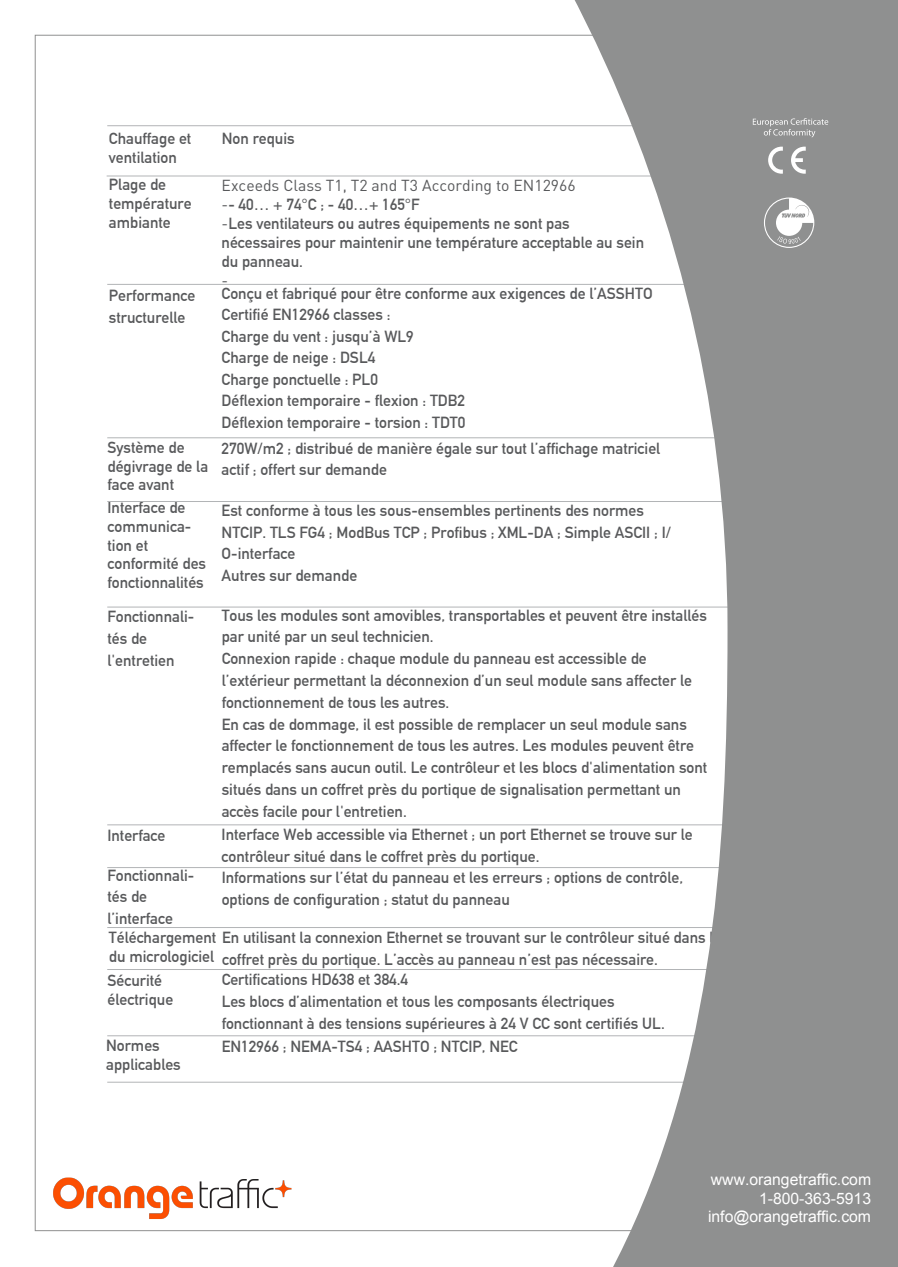
<style>
.page{position:relative;width:898px;height:1267px;background:#fff}
.page>*{position:absolute;margin:0;border:0;box-sizing:border-box;transform-origin:0 0}
.t1{font:700 15.75px/21.8px "DIN Alternate";color:#58595b}
.t2{font:15.75px/18.9px "Arial";color:#fff;text-align:right}
.t3{font:15.75px "DIN Cyr";color:#58595b}
.s1{font-family:"DIN Cyr";font-weight:400}
</style>
<div class="page">
<hr style="left:107px;top:125px;width:681px;height:1px;background:#b2b4b6">
<hr style="left:107px;top:284px;width:681px;height:1px;background:#b2b4b6">
<hr style="left:107px;top:437px;width:681px;height:1px;background:#b2b4b6">
<hr style="left:107px;top:501px;width:681px;height:1px;background:#b2b4b6">
<hr style="left:107px;top:606px;width:681px;height:1px;background:#b2b4b6">
<hr style="left:107px;top:824px;width:681px;height:1px;background:#b2b4b6">
<hr style="left:107px;top:867px;width:681px;height:1px;background:#b2b4b6">
<hr style="left:107px;top:927px;width:681px;height:1px;background:#b2b4b6">
<hr style="left:107px;top:969px;width:681px;height:1px;background:#b2b4b6">
<hr style="left:107px;top:1035px;width:681px;height:1px;background:#b2b4b6">
<hr style="left:107px;top:1081px;width:681px;height:1px;background:#b2b4b6">
<hr style="left:107px;top:176px;width:680px;height:1px;background:#b2b4b6">
<svg style="left:568px;top:0;width:330px;height:1266px;fill:#8f9090"></svg>
<svg style="left:768px;top:147px;width:15px;height:27px"></svg>
<svg style="left:791px;top:147px;width:15px;height:27px"></svg>
<svg style="left:753px;top:118px;width:75px;height:19px"></svg>
<svg style="left:764px;top:197px;width:50px;height:51px"></svg>
<img style="left:53px;top:1177px;width:239px;height:42px">
<p class="t1" style="left:109px;top:128px;width:84px;line-height:18.9px">Chauffage et ventilation</p>
<p class="t1" style="left:222px;top:127px;width:74px">Non requis</p>
<p class="t1" style="left:109px;top:174px;width:84px;line-height:18.9px">Plage de température ambiante</p>
<p class="t1" style="left:109px;top:284px;width:88px">Performance structurelle</p>
<p class="t1" style="left:108px;top:436px;width:102px;line-height:18.9px">Système de dégivrage de la face avant</p>
<p class="t1" style="left:108px;top:496px;width:100px;line-height:18.9px">Interface de communica&shy;tion et conformité des fonctionnalités</p>
<p class="t1" style="left:107px;top:605px;width:88px">Fonctionnali&shy;tés de l'entretien</p>
<p class="t1" style="left:107px;top:823px;width:60px">Interface</p>
<p class="t1" style="left:107px;top:863px;width:88px">Fonctionnali&shy;tés de l’interface</p>
<p class="t3" style="left:222px;top:175px;width:355px">Exceeds Class T1, T2 and T3 According to EN12966</p>
<p class="t1" style="left:222px;top:194px;width:424px;line-height:18.9px"><span class="s1">-</span>- 40… + 74°C ; - 40…+ 165°F<br><span class="s1">-</span>Les ventilateurs ou autres équipements ne sont pas nécessaires pour maintenir une température acceptable au sein du panneau.</p>
<p class="t3" style="left:222px;top:269px;width:8px">-</p>
<p class="t1" style="left:222px;top:281px;width:432px">Conçu et fabriqué pour être conforme aux exigences de l’ASSHTO Certifié EN12966 classes :<br>Charge du vent : jusqu’à WL9<br>Charge de neige : DSL4<br>Charge ponctuelle : PL0<br>Déflexion temporaire - flexion : TDB2<br>Déflexion temporaire - torsion : TDT0</p>
<p class="t1" style="left:222px;top:436px;width:440px">270W/m2 ; distribué de manière égale sur tout l’affichage matriciel actif ; offert sur demande</p>
<p class="t1" style="left:222px;top:498px;width:451px">Est conforme à tous les sous-ensembles pertinents des normes NTCIP. TLS FG4 ; ModBus TCP ; Profibus ; XML-DA ; Simple ASCII ; I/ O-interface<br>Autres sur demande</p>
<p class="t1" style="left:222px;top:603px;width:487px">Tous les modules sont amovibles, transportables et peuvent être installés par unité par un seul technicien.<br>Connexion rapide : chaque module du panneau est accessible de l’extérieur permettant la déconnexion d’un seul module sans affecter le fonctionnement de tous les autres.<br>En cas de dommage, il est possible de remplacer un seul module sans affecter le fonctionnement de tous les autres. Les modules peuvent être remplacés sans aucun outil. Le contrôleur et les blocs d'alimentation sont situés dans un coffret près du portique de signalisation permettant un accès facile pour l'entretien.</p>
<p class="t1" style="left:222px;top:822px;width:473px">Interface Web accessible via Ethernet ; un port Ethernet se trouve sur le contrôleur situé dans le coffret près du portique.<br>Informations sur l’état du panneau et les erreurs ; options de contrôle, options de configuration ; statut du panneau</p>
<p class="t1" style="left:109px;top:927px;width:614px;line-height:18.9px">Téléchargement En utilisant la connexion Ethernet se trouvant sur le contrôleur situé dans le du micrologiciel</p>
<p class="t1" style="left:108px;top:969px;width:67px;line-height:18.9px">Sécurité électrique</p>
<p class="t1" style="left:106px;top:1034px;width:76px;line-height:18.9px">Normes applicables</p>
<p class="t1" style="left:222px;top:948px;width:438px;line-height:20.4px">coffret près du portique. L’accès au panneau n’est pas nécessaire.<br>Certifications HD638 et 384.4</p>
<p class="t1" style="left:222px;top:989px;width:444px;line-height:22.2px">Les blocs d’alimentation et tous les composants électriques fonctionnant à des tensions supérieures à 24 V CC sont certifiés UL.<br>EN12966 ; NEMA-TS4 ; AASHTO ; NTCIP, NEC</p>
<p class="t2" style="left:708px;top:1169px;width:165px">www.orangetraffic.com<br>1-800-363-5913 info@orangetraffic.com</p>
</div>
